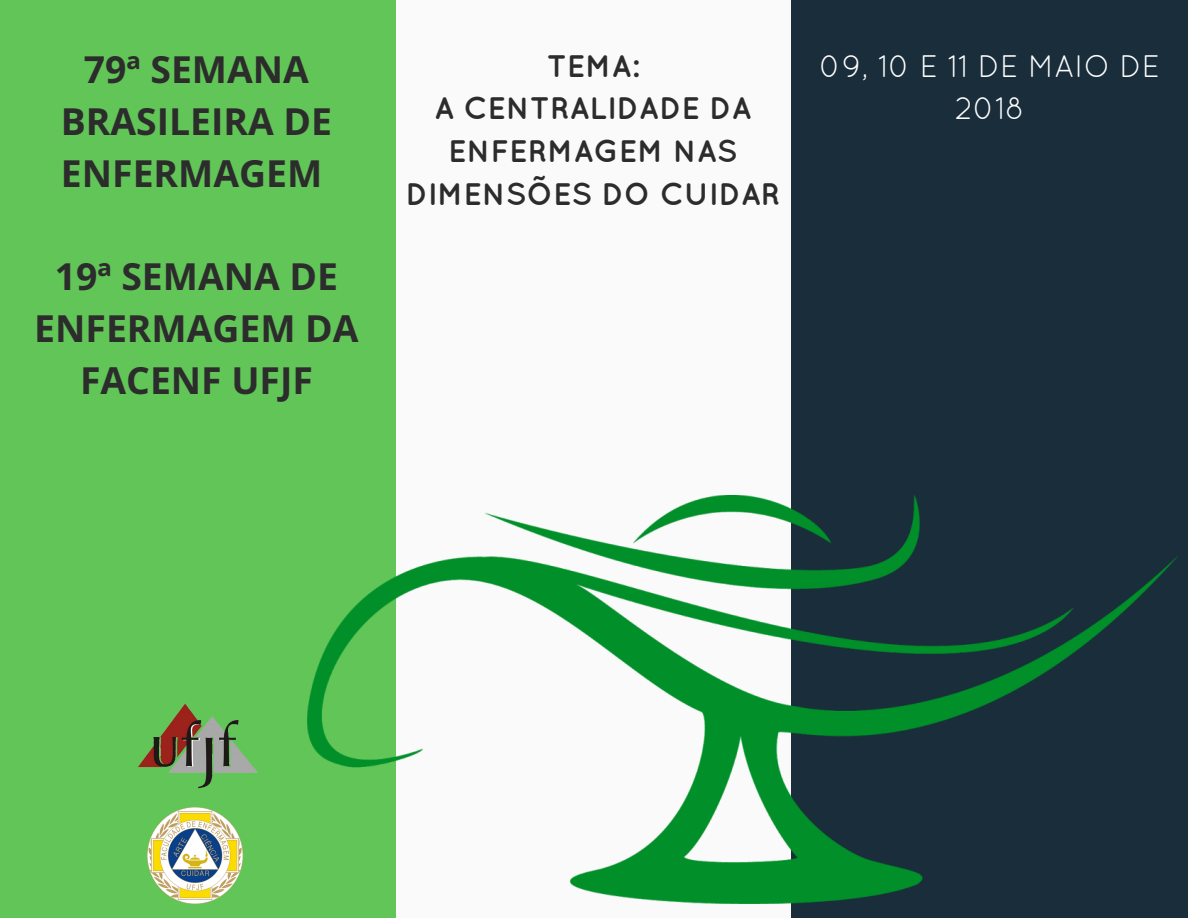
<style>
.page{position:relative;width:1188px;height:918px;background:#f9f9f9}
.page>*{position:absolute;margin:0;border:0;box-sizing:border-box;transform-origin:0 0}
.t1{font:700 37.35px/51.8px "Open Sans";color:#2c2c2c;text-align:center}
.t2{font:700 31.2px/42.8px "Quicksand";color:#2c2c2c;text-align:center}
.t3{font:31.2px/42.8px "Quicksand";color:#fff;text-align:center}
</style>
<div class="page">
<div style="left:791px;top:0;width:397px;height:918px;background:#1a2d3b"></div>
<div style="left:0;top:0;width:396px;height:918px;background:#61c557"></div>
<img style="left:147px;top:810px;width:96px;height:93px">
<img style="left:138px;top:703px;width:120px;height:107px">
<img style="left:307px;top:495px;width:871px;height:408px">
<p class="t1" style="left:61px;top:43px;width:273px">79ª SEMANA<br>BRASILEIRA DE<br>ENFERMAGEM</p>
<p class="t1" style="left:34px;top:250px;width:326px">19ª SEMANA DE<br>ENFERMAGEM DA<br>FACENF UFJF</p>
<p class="t2" style="left:405px;top:44px;width:376px">TEMA:<br>A CENTRALIDADE DA<br>ENFERMAGEM NAS<br>DIMENSÕES DO CUIDAR</p>
<p class="t3" style="left:820px;top:44px;width:342px">09, 10 E 11 DE MAIO DE<br>2018</p>
</div>
